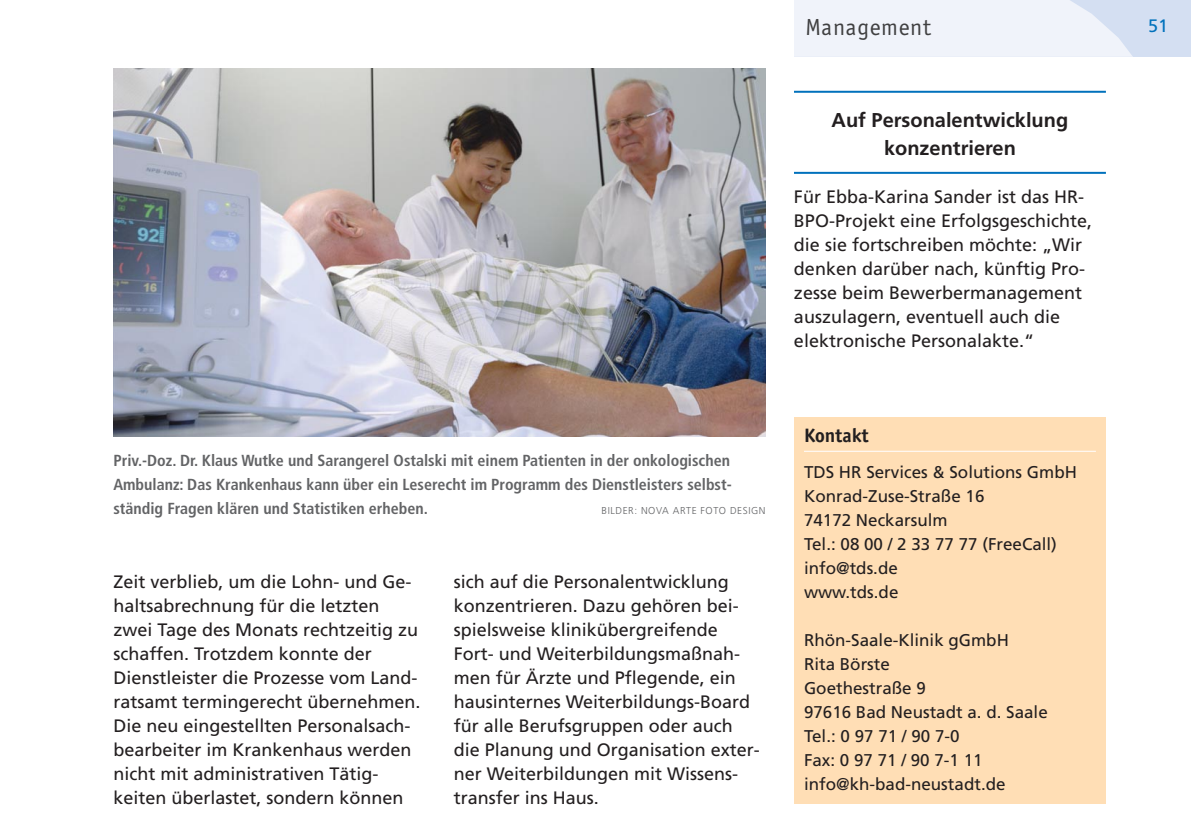
<style>
.page{position:relative;width:1191px;height:834px;background:#fff}
.page>*{position:absolute;margin:0;border:0;box-sizing:border-box;transform-origin:0 0}
.t1{font:24px "Officina Sans";letter-spacing:.03em;color:#404041}
.t2{font:700 20px/28px "Frutiger";color:#231f20;text-align:center}
.t3{font:700 20px "Officina Sans";color:#231f20}
.t4{font:18px/24px "Frutiger";color:#231f20}
.t5{font:18px "Frutiger";color:#0071bc}
.t6{font:17px/24px "Frutiger";color:#231f20}
.t7{font:700 condensed 16px/24px "Frutiger";color:#636466;text-align:justify}
.t8{font:300 10px "Frutiger";letter-spacing:.055em;color:#636466}
</style>
<div class="page">
<div style="left:794px;top:0;width:397px;height:57px;background:#d4dff2"></div>
<svg style="left:765px;top:56px;width:368px;height:367px"></svg>
<svg style="left:794px;top:0;width:338px;height:57px"></svg>
<hr style="left:794px;top:91px;width:312px;height:2px;background:#0071bc">
<hr style="left:794px;top:172px;width:312px;height:2px;background:#0071bc">
<div style="left:794px;top:417px;width:312px;height:386px;background:#ffdeb5"></div>
<hr style="left:804px;top:450px;width:292px;height:1px;background:#fff">
<img style="left:113px;top:68px;width:652px;height:369px">
<p class="t1" style="left:805px;top:18px;width:127px">Management</p>
<p class="t5" style="left:1148px;top:19px;width:22px">51</p>
<p class="t2" style="left:831px;top:107px;width:238px">Auf Personalentwicklung konzentrieren</p>
<p class="t4" style="left:794px;top:186px;width:300px">Für Ebba-Karina Sander ist das HR-BPO-Projekt eine Erfolgsgeschichte, die sie fortschreiben möchte: „Wir denken darüber nach, künftig Pro&shy;zesse beim Bewerbermanagement auszulagern, eventuell auch die elektronische Personalakte.“</p>
<p class="t7" style="left:113px;top:449px;width:620px">Priv.-Doz. Dr. Klaus Wutke und Sarangerel Ostalski mit einem Patienten in der onkologischen Ambulanz: Das Krankenhaus kann über ein Leserecht im Programm des Dienstleisters selbst - ständig Fragen klären und Statistiken erheben.</p>
<p class="t8" style="left:601px;top:506px;width:165px">BILDER: NOVA ARTE FOTO DESIGN</p>
<p class="t4" style="left:113px;top:570px;width:309px">Zeit verblieb, um die Lohn- und Ge - haltsabrechnung für die letzten zwei Tage des Monats rechtzeitig zu schaffen. Trotzdem konnte der Dienstleister die Prozesse vom Land&shy;ratsamt termingerecht übernehmen.<br>Die neu eingestellten Personalsach&shy;bearbeiter im Krankenhaus werden nicht mit administrativen Tätig - keiten überlastet, sondern können</p>
<p class="t4" style="left:454px;top:570px;width:307px">sich auf die Personalentwicklung konzentrieren. Dazu gehören bei&shy;spielsweise klinikübergreifende Fort- und Weiterbildungsmaßnah&shy;men für Ärzte und Pflegende, ein hausinternes Weiterbildungs-Board für alle Berufsgruppen oder auch die Planung und Organisation exter&shy;ner Weiterbildungen mit Wissens&shy;transfer ins Haus.</p>
<p class="t3" style="left:804px;top:427px;width:66px">Kontakt</p>
<p class="t6" style="left:804px;top:461px;width:274px">TDS HR Services &amp; Solutions GmbH<br>Konrad-Zuse-Straße 16<br>74172 Neckarsulm<br>Tel.: 08 00 / 2 33 77 77 (FreeCall) info@tds.de<br>www.tds.de</p>
<p class="t6" style="left:804px;top:629px;width:245px">Rhön-Saale-Klinik gGmbH<br>Rita Börste<br>Goethestraße 9<br>97616 Bad Neustadt a. d. Saale<br>Tel.: 0 97 71 / 90 7-0<br>Fax: 0 97 71 / 90 7-1 11 info@kh-bad-neustadt.de</p>
</div>
